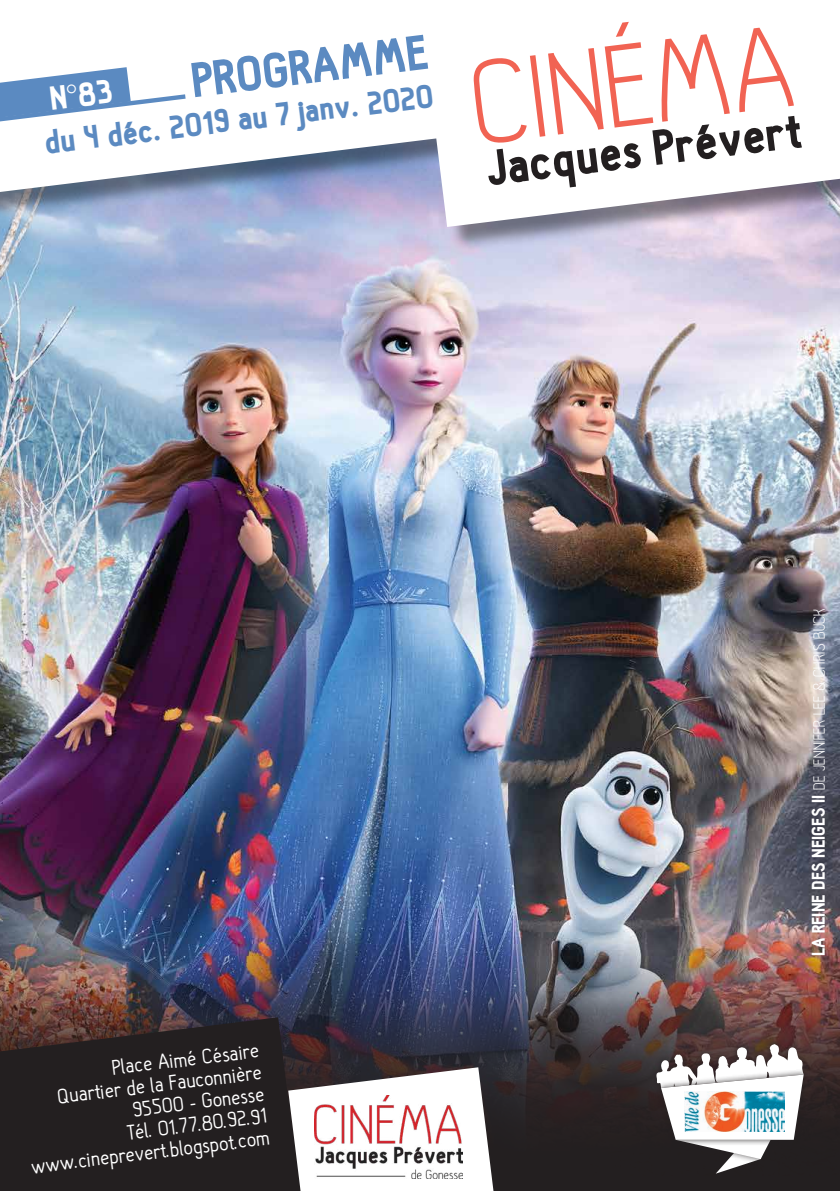
<style>
.page{position:relative;width:840px;height:1191px;background:#fff}
.page>*{position:absolute;margin:0;border:0;box-sizing:border-box;transform-origin:0 0}
.t1{font:300 129.6px "Hallosans";color:#f16353}
.t2{font:900 48.6px "Hallosans";color:#231f20}
.t3{font:900 48px "Hallosans";color:#5b8ac1}
.t4{font:900 32.6px "Hallosans";color:#fff}
.t5{font:900 32px "Hallosans";color:#5b8ac1}
.t6{font:22px/22px "Hallo Sans";color:#fff;text-align:right}
.t7{font:300 18px "Hallosans";color:#fff}
.s1{font-weight:900}
</style>
<div class="page">
<img style="left:0;top:231px;width:839px;height:696px">
<div style="left:0;top:0;width:482px;height:231px;background:#231f20;opacity:.5"></div>
<svg style="left:0;top:0;width:413px;height:192px"></svg>
<img style="left:0;top:927px;width:839px;height:264px">
<div style="left:709px;top:1145px;width:57px;height:34px;background:#231f20"></div>
<svg style="left:647px;top:1035px;width:163px;height:138px"></svg>
<img style="left:684px;top:1091px;width:100px;height:40px">
<div style="left:413px;top:0;width:426px;height:251px;background:#231f20;opacity:.5"></div>
<svg style="left:419px;top:0;width:420px;height:227px"></svg>
<div style="left:789px;top:589px;width:50px;height:387px;background:#231f20;opacity:.25"></div>
<svg style="left:299px;top:1067px;width:194px;height:124px"></svg>
<img style="left:315px;top:1095px;width:147px;height:83px">
<svg style="left:0;top:1017px;width:299px;height:174px;background:#272122"></svg>
<svg style="left:0;top:67px;width:190px;height:63px"></svg>
<h3 class="t3" style="left:188px;top:55px;width:239px;rotate:-7deg">PROGRAMME</h3>
<h3 class="t4" style="left:47px;top:81px;width:65px;rotate:-7deg">N°83</h3>
<h3 class="t5" style="left:42px;top:126px;width:392px;rotate:-7deg">du 4 déc. 2019 au 7 janv. 2020</h3>
<h1 class="t1" style="left:463px;top:37px;width:325px;rotate:-7deg">CINÉMA</h1>
<h2 class="t2" style="left:483px;top:142px;width:319px;rotate:-7deg">Jacques Prévert</h2>
<p class="t6" style="left:19px;top:1069px;width:242px;rotate:-7deg">Place Aimé Césaire<br>Quartier de la Fauconnière<br>95500 - Gonesse<br>Tél. 01.77.80.92.91 www.cineprevert.blogspot.com</p>
<p class="t7" style="left:809px;top:956px;width:350px;rotate:-90deg"><span class="s1">LA REINE DES NEIGES II</span> DE JENNIFER LEE &amp; CHRIS BUCK</p>
</div>
